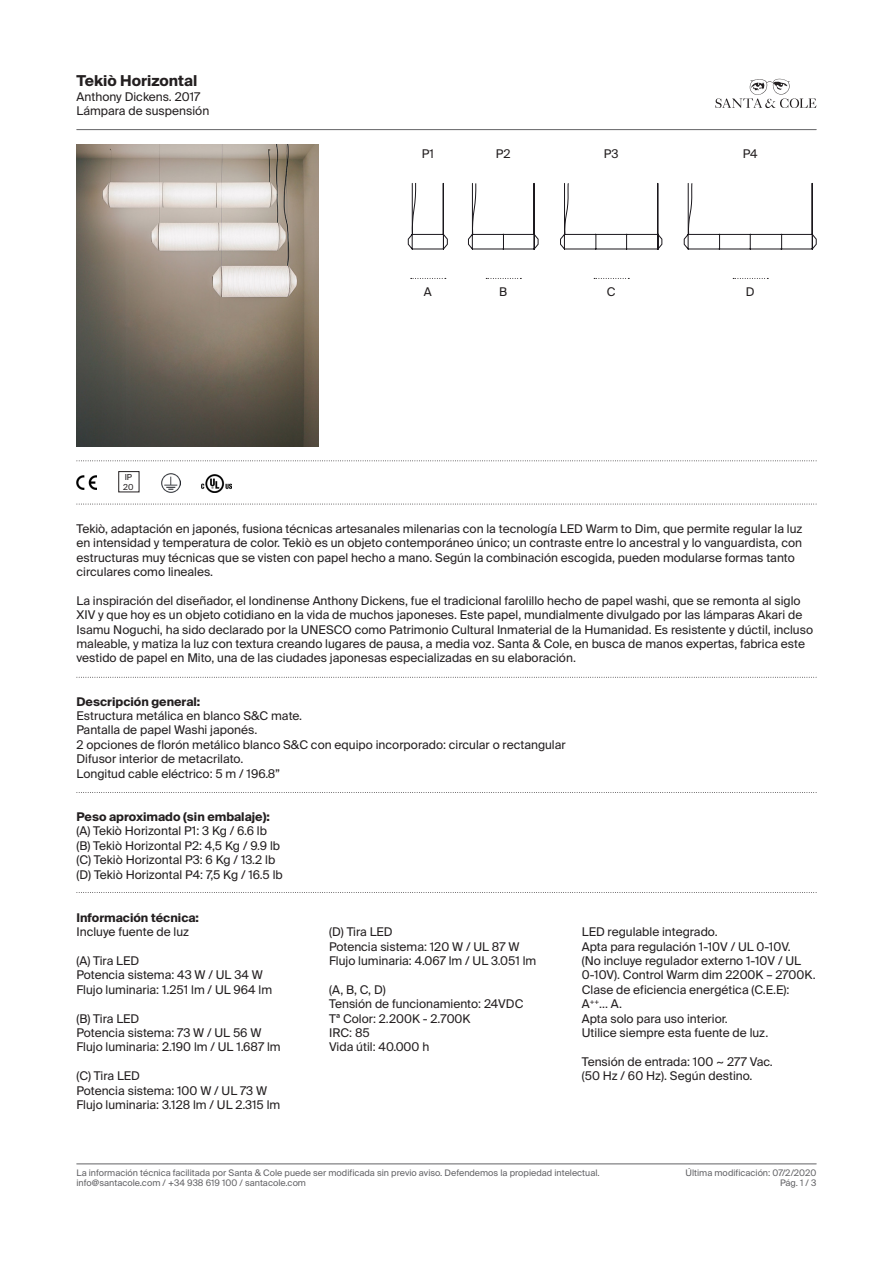
<style>
.page{position:relative;width:893px;height:1263px;background:#fff}
.page>*{position:absolute;margin:0;border:0;box-sizing:border-box;transform-origin:0 0}
.t1{font:700 15px "Suisse Intl";color:#231f20}
.t2{font:12px/14.4px "Suisse Intl";color:#231f20}
.t3{font:700 12px/14.4px "Suisse Intl";color:#231f20}
.t4{font:9px "Suisse Intl";color:#636366}
.t5{font:8.25px "Suisse Intl";color:#231f20}
.s1{font-weight:700}
.s2{font-weight:400}
</style>
<div class="page">
<svg style="left:715px;top:79px;width:101px;height:29px"></svg>
<hr style="left:77px;top:129px;width:739px;height:1px;background:#636366">
<hr style="left:77px;top:1163px;width:739px;height:1px;background:#636366">
<img style="left:77px;top:144px;width:242px;height:302px">
<svg style="left:77px;top:460px;width:740px;height:1px"></svg>
<svg style="left:77px;top:504px;width:740px;height:1px"></svg>
<svg style="left:77px;top:892px;width:740px;height:1px"></svg>
<svg style="left:77px;top:677px;width:740px;height:1px"></svg>
<img style="left:77px;top:475px;width:19px;height:14px">
<svg style="left:733px;top:278px;width:35px;height:1px"></svg>
<svg style="left:594px;top:278px;width:35px;height:1px"></svg>
<svg style="left:486px;top:278px;width:35px;height:1px"></svg>
<svg style="left:411px;top:278px;width:35px;height:1px"></svg>
<svg style="left:684px;top:183px;width:133px;height:67px"></svg>
<svg style="left:560px;top:183px;width:102px;height:67px"></svg>
<svg style="left:468px;top:183px;width:70px;height:67px"></svg>
<svg style="left:408px;top:183px;width:40px;height:67px"></svg>
<img style="left:162px;top:474px;width:18px;height:18px">
<img style="left:202px;top:474px;width:29px;height:18px">
<svg style="left:77px;top:792px;width:740px;height:1px"></svg>
<p class="t1" style="left:77px;top:72px;width:122px">Tekiò Horizontal</p>
<p class="t2" style="left:77px;top:89px;width:134px">Anthony Dickens. 2017<br>Lámpara de suspensión</p>
<p class="t5" style="left:125px;top:472px;width:9px">IP</p>
<p class="t5" style="left:123px;top:482px;width:12px">20</p>
<p class="t2" style="left:422px;top:147px;width:14px">P1</p>
<p class="t2" style="left:496px;top:147px;width:16px">P2</p>
<p class="t2" style="left:604px;top:147px;width:16px">P3</p>
<p class="t2" style="left:743px;top:147px;width:17px">P4</p>
<p class="t2" style="left:424px;top:284px;width:9px">A</p>
<p class="t2" style="left:499px;top:284px;width:10px">B</p>
<p class="t2" style="left:607px;top:284px;width:10px">C</p>
<p class="t2" style="left:746px;top:284px;width:10px">D</p>
<p class="t2" style="left:77px;top:521px;width:727px">Tekiò, adaptación en japonés, fusiona técnicas artesanales milenarias con la tecnología LED Warm to Dim, que permite regular la luz en intensidad y temperatura de color. Tekiò es un objeto contemporáneo único; un contraste entre lo ancestral y lo vanguardista, con estructuras muy técnicas que se visten con papel hecho a mano. Según la combinación escogida, pueden modularse formas tanto circulares como lineales.</p>
<p class="t2" style="left:77px;top:593px;width:738px">La inspiración del diseñador, el londinense Anthony Dickens, fue el tradicional farolillo hecho de papel washi, que se remonta al siglo XIV y que hoy es un objeto cotidiano en la vida de muchos japoneses. Este papel, mundialmente divulgado por las lámparas Akari de Isamu Noguchi, ha sido declarado por la UNESCO como Patrimonio Cultural Inmaterial de la Humanidad. Es resistente y dúctil, incluso maleable, y matiza la luz con textura creando lugares de pausa, a media voz. Santa &amp; Cole, en busca de manos expertas, fabrica este vestido de papel en Mito, una de las ciudades japonesas especializadas en su elaboración.</p>
<p class="t2" style="left:77px;top:694px;width:227px"><span class="s1">Descripción general:<br></span>Estructura metálica en blanco S&amp;C mate.</p>
<p class="t2" style="left:77px;top:723px;width:182px">Pantalla de papel Washi japonés.</p>
<p class="t2" style="left:77px;top:737px;width:491px">2 opciones de florón metálico blanco S&amp;C con equipo incorporado: circular o rectangular</p>
<p class="t2" style="left:77px;top:752px;width:168px">Difusor interior de metacrilato.</p>
<p class="t2" style="left:77px;top:766px;width:205px">Longitud cable eléctrico: 5 m / 196.8”</p>
<p class="t3" style="left:77px;top:809px;width:195px">Peso aproximado (sin embalaje):</p>
<p class="t2" style="left:77px;top:824px;width:192px">(A) Tekiò Horizontal P1: 3 Kg / 6.6 lb</p>
<p class="t2" style="left:77px;top:838px;width:205px">(B) Tekiò Horizontal P2: 4,5 Kg / 9.9 lb</p>
<p class="t2" style="left:77px;top:853px;width:200px">(C) Tekiò Horizontal P3: 6 Kg / 13.2 lb</p>
<p class="t2" style="left:77px;top:867px;width:208px">(D) Tekiò Horizontal P4: 7,5 Kg / 16.5 lb</p>
<p class="t3" style="left:77px;top:910px;width:124px">Información técnica:<br><span class="s2">Incluye fuente de luz</span></p>
<p class="t2" style="left:77px;top:953px;width:197px">(A) Tira LED<br>Potencia sistema: 43 W / UL 34 W<br>Flujo luminaria: 1.251 lm / UL 964 lm</p>
<p class="t2" style="left:77px;top:1011px;width:206px">(B) Tira LED<br>Potencia sistema: 73 W / UL 56 W<br>Flujo luminaria: 2.190 lm / UL 1.687 lm</p>
<p class="t2" style="left:77px;top:1069px;width:205px">(C) Tira LED<br>Potencia sistema: 100 W / UL 73 W<br>Flujo luminaria: 3.128 lm / UL 2.315 lm</p>
<p class="t2" style="left:329px;top:925px;width:65px">(D) Tira LED</p>
<p class="t2" style="left:329px;top:939px;width:209px">Potencia sistema: 120 W / UL 87 W<br>Flujo luminaria: 4.067 lm / UL 3.051 lm</p>
<p class="t2" style="left:329px;top:982px;width:196px">(A, B, C, D)<br>Tensión de funcionamiento: 24VDC<br>Tª Color: 2.200K - 2.700K<br>IRC: 85<br>Vida útil: 40.000 h</p>
<p class="t2" style="left:582px;top:925px;width:137px">LED regulable integrado.</p>
<p class="t2" style="left:582px;top:939px;width:235px">Apta para regulación 1-10V / UL 0-10V.<br>(No incluye regulador externo 1-10V / UL<br>0-10V). Control Warm dim 2200K – 2700K.</p>
<p class="t2" style="left:582px;top:982px;width:209px">Clase de eficiencia energética (C.E.E):<br>A<sup>++</sup>... A.</p>
<p class="t2" style="left:582px;top:1011px;width:147px">Apta solo para uso interior.</p>
<p class="t2" style="left:582px;top:1025px;width:188px">Utilice siempre esta fuente de luz.</p>
<p class="t2" style="left:582px;top:1054px;width:193px">Tensión de entrada: 100 ~ 277 Vac. (50 Hz / 60 Hz). Según destino.</p>
<p class="t4" style="left:77px;top:1167px;width:525px">La información técnica facilitada por Santa &amp; Cole puede ser modificada sin previo aviso. Defendemos la propiedad intelectual.</p>
<p class="t4" style="left:685px;top:1167px;width:132px">Última modificación: 07/2/2020</p>
<p class="t4" style="left:77px;top:1178px;width:231px">info@santacole.com / +34 938 619 100 / santacole.com</p>
<p class="t4" style="left:780px;top:1178px;width:38px">Pág. 1 / 3</p>
</div>
